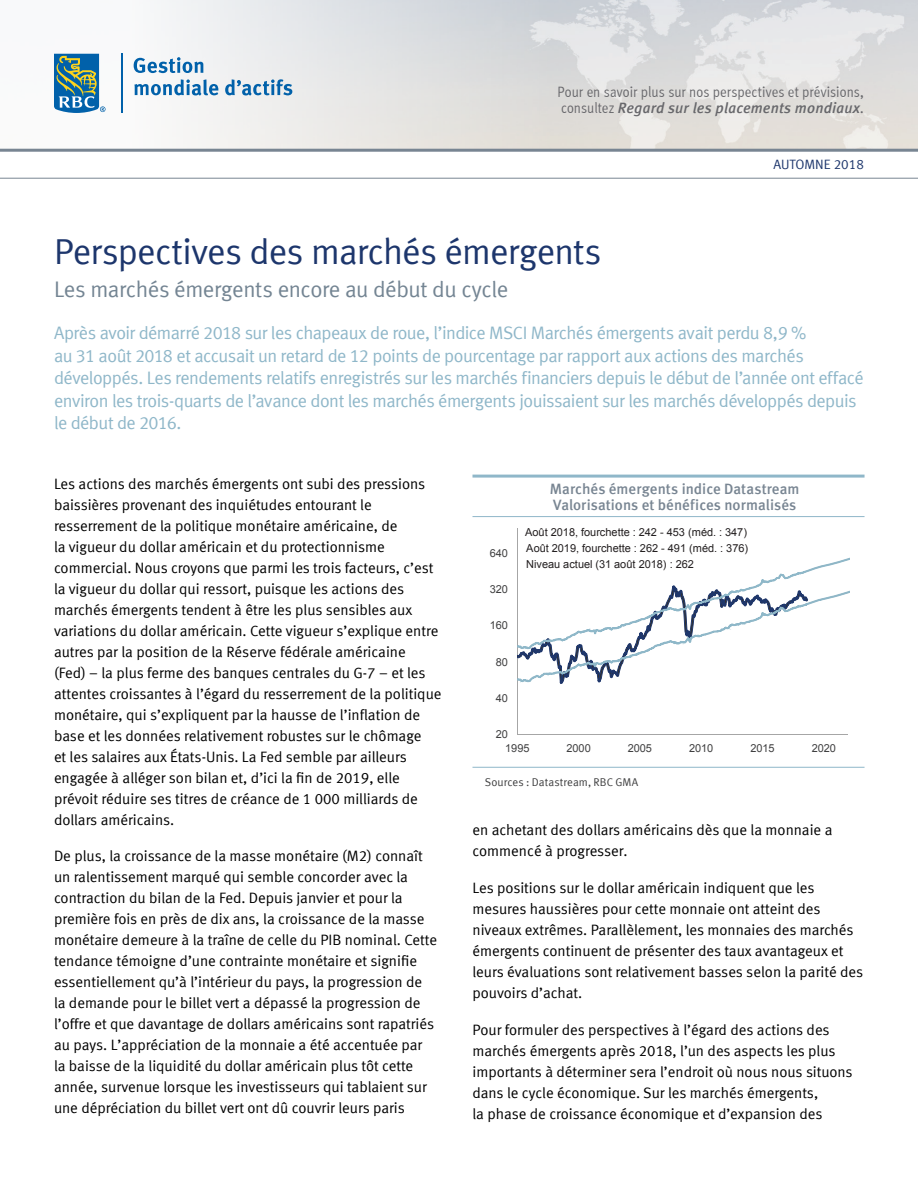
<style>
.page{position:relative;width:918px;height:1188px;background:#fff}
.page>*{position:absolute;margin:0;border:0;box-sizing:border-box;transform-origin:0 0}
.Primary_Headline{font:36px "Meta Normal LF";letter-spacing:-.02em;color:#1d366c}
.Primary_Headline-2{font:22.5px "Meta Normal LF";letter-spacing:-.02em;color:#748593}
.Primary_Headline-3{font:18px/22.5px "Meta Normal LF";letter-spacing:-.03em;color:#8fb7c9}
.BodyCopy{font:15px/21px "Meta Normal LF";color:#000}
.Advisor_use_only{font:15px/16.5px "Meta Cond Normal LF";letter-spacing:.005em;color:#67676b}
.Chart_Table_Title{font:15px "Meta Medium LF";letter-spacing:.005em;color:#788592}
.t1{font:13.5px "Meta Normal LF";color:#1d366c}
.Chart_Table_Text{font:11.25px "Meta Normal LF";letter-spacing:.01em;color:#3e3e3f}
.t2{font:11.1px/16px "Arial";color:#231f20;text-align:justify}
.t3{font:11.1px "Arial";color:#3f3f40}
.s1{font-family:"Meta Medium LF";font-style:italic}
.s2{font-family:"Meta Normal LF"}
</style>
<div class="page">
<img style="left:0;top:0;width:918px;height:149px">
<hr style="left:0;top:149px;width:918px;height:3px;background:#788592">
<svg style="left:54px;top:54px;width:52px;height:59px"></svg>
<hr style="left:122px;top:54px;width:1px;height:59px;background:#0161aa">
<svg style="left:134px;top:57px;width:69px;height:16px"></svg>
<svg style="left:134px;top:79px;width:84px;height:17px"></svg>
<svg style="left:225px;top:79px;width:67px;height:17px"></svg>
<hr style="left:0;top:178px;width:918px;height:1px;background:#788592">
<hr style="left:472px;top:475px;width:393px;height:3px;background:#8fb7c9">
<hr style="left:472px;top:516px;width:393px;height:1px;background:#8fb7c9">
<hr style="left:472px;top:767px;width:393px;height:1px;background:#8fb7c9">
<hr style="left:517px;top:735px;width:331px;height:1px;background:#a6a6a6">
<svg style="left:517px;top:690px;width:210px;height:46px"></svg>
<svg style="left:517px;top:528px;width:332px;height:162px"></svg>
<p class="Advisor_use_only" style="left:558px;top:83px;width:308px">Pour en savoir plus sur nos perspectives et prévisions, consultez <span class="s1">Regard sur les placements mondiaux</span><span class="s2">.</span></p>
<p class="t1" style="left:773px;top:157px;width:92px">AUTOMNE 2018</p>
<p class="Primary_Headline" style="left:54px;top:230px;width:549px">Perspectives des marchés émergents</p>
<p class="Primary_Headline-2" style="left:54px;top:276px;width:456px">Les marchés émergents encore au début du cycle</p>
<p class="Primary_Headline-3" style="left:54px;top:322px;width:811px">Après avoir démarré 2018 sur les chapeaux de roue, l’indice MSCI Marchés émergents avait perdu 8,9 %<br>au 31 août 2018 et accusait un retard de 12 points de pourcentage par rapport aux actions des marchés développés. Les rendements relatifs enregistrés sur les marchés financiers depuis le début de l’année ont effacé environ les trois-quarts de l’avance dont les marchés émergents jouissaient sur les marchés développés depuis le début de 2016.</p>
<p class="BodyCopy" style="left:54px;top:473px;width:389px">Les actions des marchés émergents ont subi des pressions baissières provenant des inquiétudes entourant le resserrement de la politique monétaire américaine, de<br>la vigueur du dollar américain et du protectionnisme commercial. Nous croyons que parmi les trois facteurs, c’est la vigueur du dollar qui ressort, puisque les actions des marchés émergents tendent à être les plus sensibles aux variations du dollar américain. Cette vigueur s’explique entre autres par la position de la Réserve fédérale américaine<br>(Fed) – la plus ferme des banques centrales du G-7 – et les attentes croissantes à l’égard du resserrement de la politique monétaire, qui s’expliquent par la hausse de l’inflation de base et les données relativement robustes sur le chômage<br>et les salaires aux États-Unis. La Fed semble par ailleurs engagée à alléger son bilan et, d’ici la fin de 2019, elle prévoit réduire ses titres de créance de 1 000 milliards de dollars américains.</p>
<p class="BodyCopy" style="left:54px;top:845px;width:385px">De plus, la croissance de la masse monétaire (M2) connaît un ralentissement marqué qui semble concorder avec la contraction du bilan de la Fed. Depuis janvier et pour la première fois en près de dix ans, la croissance de la masse monétaire demeure à la traîne de celle du PIB nominal. Cette tendance témoigne d’une contrainte monétaire et signifie essentiellement qu’à l’intérieur du pays, la progression de la demande pour le billet vert a dépassé la progression de l’offre et que davantage de dollars américains sont rapatriés au pays. L’appréciation de la monnaie a été accentuée par la baisse de la liquidité du dollar américain plus tôt cette année, survenue lorsque les investisseurs qui tablaient sur une dépréciation du billet vert ont dû couvrir leurs paris</p>
<p class="t3" style="left:490px;top:545px;width:20px">640</p>
<p class="t3" style="left:490px;top:582px;width:20px">320</p>
<p class="t3" style="left:490px;top:618px;width:20px">160</p>
<p class="t3" style="left:496px;top:655px;width:14px">80</p>
<p class="t3" style="left:496px;top:691px;width:14px">40</p>
<p class="t3" style="left:496px;top:727px;width:14px">20</p>
<p class="Chart_Table_Title" style="left:550px;top:480px;width:251px">Marchés émergents indice Datastream</p>
<p class="Chart_Table_Title" style="left:553px;top:496px;width:245px">Valorisations et bénéfices normalisés</p>
<p class="t2" style="left:525px;top:524px;width:224px">Août 2018, fourchette : 242 - 453 (méd. : 347)<br>Août 2019, fourchette : 262 - 491 (méd. : 376)<br>Niveau actuel (31 août 2018) : 262</p>
<p class="t3" style="left:505px;top:740px;width:26px">1995</p>
<p class="t3" style="left:567px;top:740px;width:26px">2000</p>
<p class="t3" style="left:628px;top:740px;width:26px">2005</p>
<p class="t3" style="left:689px;top:740px;width:26px">2010</p>
<p class="t3" style="left:750px;top:740px;width:26px">2015</p>
<p class="t3" style="left:812px;top:740px;width:26px">2020</p>
<p class="Chart_Table_Text" style="left:485px;top:776px;width:155px">Sources : Datastream, RBC GMA</p>
<p class="BodyCopy" style="left:472px;top:819px;width:362px">en achetant des dollars américains dès que la monnaie a commencé à progresser.</p>
<p class="BodyCopy" style="left:472px;top:877px;width:392px">Les positions sur le dollar américain indiquent que les mesures haussières pour cette monnaie ont atteint des niveaux extrêmes. Parallèlement, les monnaies des marchés émergents continuent de présenter des taux avantageux et leurs évaluations sont relativement basses selon la parité des pouvoirs d’achat.</p>
<p class="BodyCopy" style="left:472px;top:1019px;width:382px">Pour formuler des perspectives à l’égard des actions des marchés émergents après 2018, l’un des aspects les plus importants à déterminer sera l’endroit où nous nous situons dans le cycle économique. Sur les marchés émergents,<br>la phase de croissance économique et d’expansion des</p>
</div>
